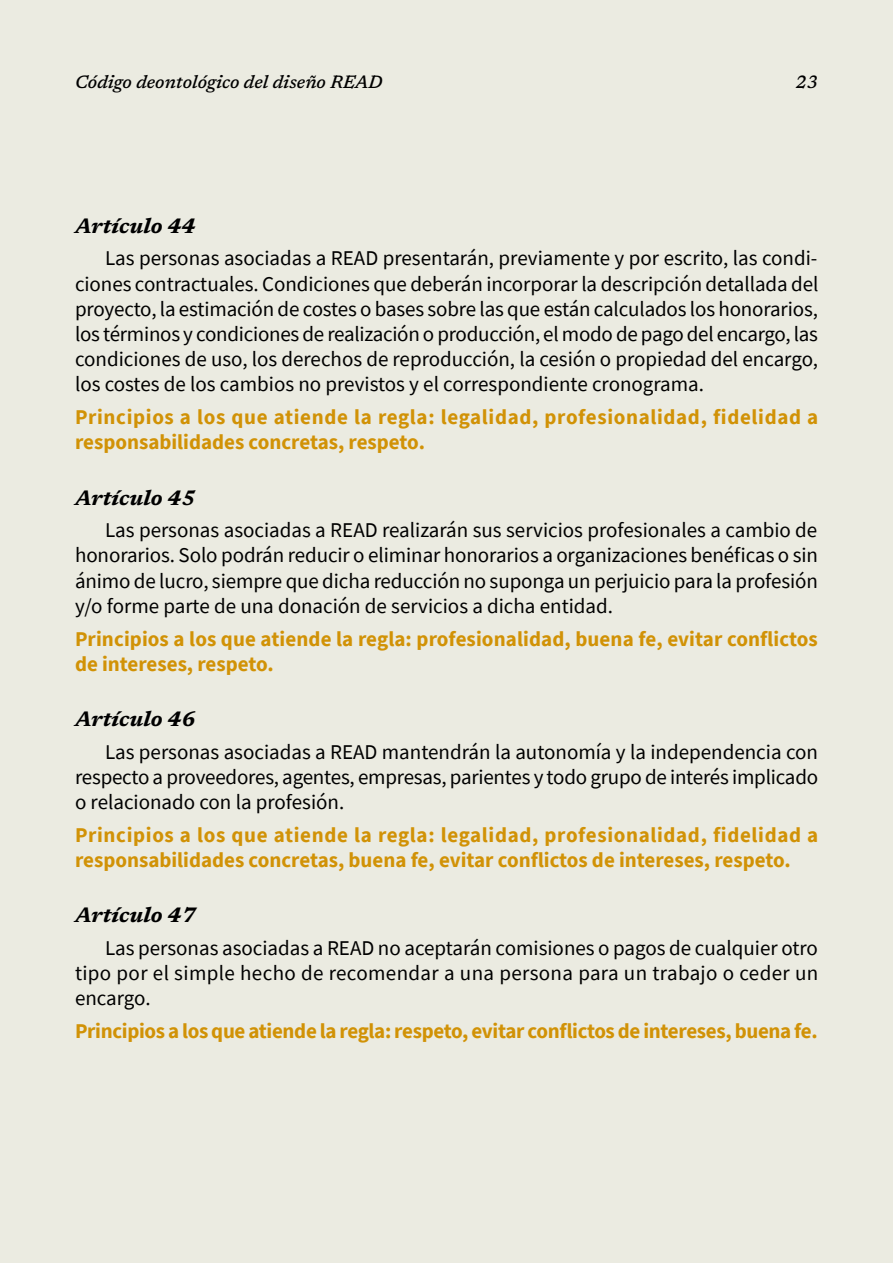
<style>
.page{position:relative;width:893px;height:1263px;background:#ebebe1}
.page>*{position:absolute;margin:0;border:0;box-sizing:border-box;transform-origin:0 0}
.t1{font:21px/25.2px "Source Sans Pro";color:#000;text-align:justify}
.t2{font:700 21px/25.2px "Source Sans Pro";color:#d19206}
.t3{font:700 21px/25.2px "Source Sans Pro";letter-spacing:.03em;color:#d19206}
.t4{font:italic 700 21px "Newsreader 12 pt";color:#000}
.t5{font:italic 500 18px "Newsreader 12 pt";color:#000}
</style>
<div class="page">
<p class="t5" style="left:75px;top:69px;width:309px">Código deontológico del diseño READ</p>
<p class="t5" style="left:796px;top:69px;width:24px">23</p>
<p class="t4" style="left:75px;top:211px;width:122px">Artículo 44</p>
<p class="t1" style="left:75px;top:246px;width:745px;text-indent:30px">Las personas asociadas a READ presentarán, previamente y por escrito, las condi&shy;ciones contractuales. Condiciones que deberán incorporar la descripción detallada del proyecto, la estimación de costes o bases sobre las que están calculados los honorarios, los términos y condiciones de realización o producción, el modo de pago del encargo, las condiciones de uso, los derechos de reproducción, la cesión o propiedad del encargo, los costes de los cambios no previstos y el correspondiente cronograma.</p>
<p class="t3" style="left:75px;top:404px;width:745px">Principios a los que atiende la regla: legalidad, profesionalidad, fidelidad a responsabilidades concretas, respeto.</p>
<p class="t4" style="left:75px;top:483px;width:122px">Artículo 45</p>
<p class="t1" style="left:75px;top:518px;width:744px;text-indent:30px">Las personas asociadas a READ realizarán sus servicios profesionales a cambio de honorarios. Solo podrán reducir o eliminar honorarios a organizaciones benéficas o sin ánimo de lucro, siempre que dicha reducción no suponga un perjuicio para la profesión y/o forme parte de una donación de servicios a dicha entidad.</p>
<p class="t2" style="left:75px;top:626px;width:744px">Principios a los que atiende la regla: profesionalidad, buena fe, evitar conflictos de intereses, respeto.</p>
<p class="t4" style="left:75px;top:704px;width:122px">Artículo 46</p>
<p class="t1" style="left:75px;top:739px;width:745px;text-indent:30px">Las personas asociadas a READ mantendrán la autonomía y la independencia con respecto a proveedores, agentes, empresas, parientes y todo grupo de interés implicado o relacionado con la profesión.</p>
<p class="t2" style="left:75px;top:822px;width:745px">Principios a los que atiende la regla: legalidad, profesionalidad, fidelidad a responsabilidades concretas, buena fe, evitar conflictos de intereses, respeto.</p>
<p class="t4" style="left:75px;top:900px;width:123px">Artículo 47</p>
<p class="t1" style="left:75px;top:935px;width:745px;text-indent:30px">Las personas asociadas a READ no aceptarán comisiones o pagos de cualquier otro tipo por el simple hecho de recomendar a una persona para un trabajo o ceder un encargo.</p>
<p class="t2" style="left:75px;top:1018px;width:744px">Principios a los que atiende la regla: respeto, evitar conflictos de intereses, buena fe.</p>
</div>
